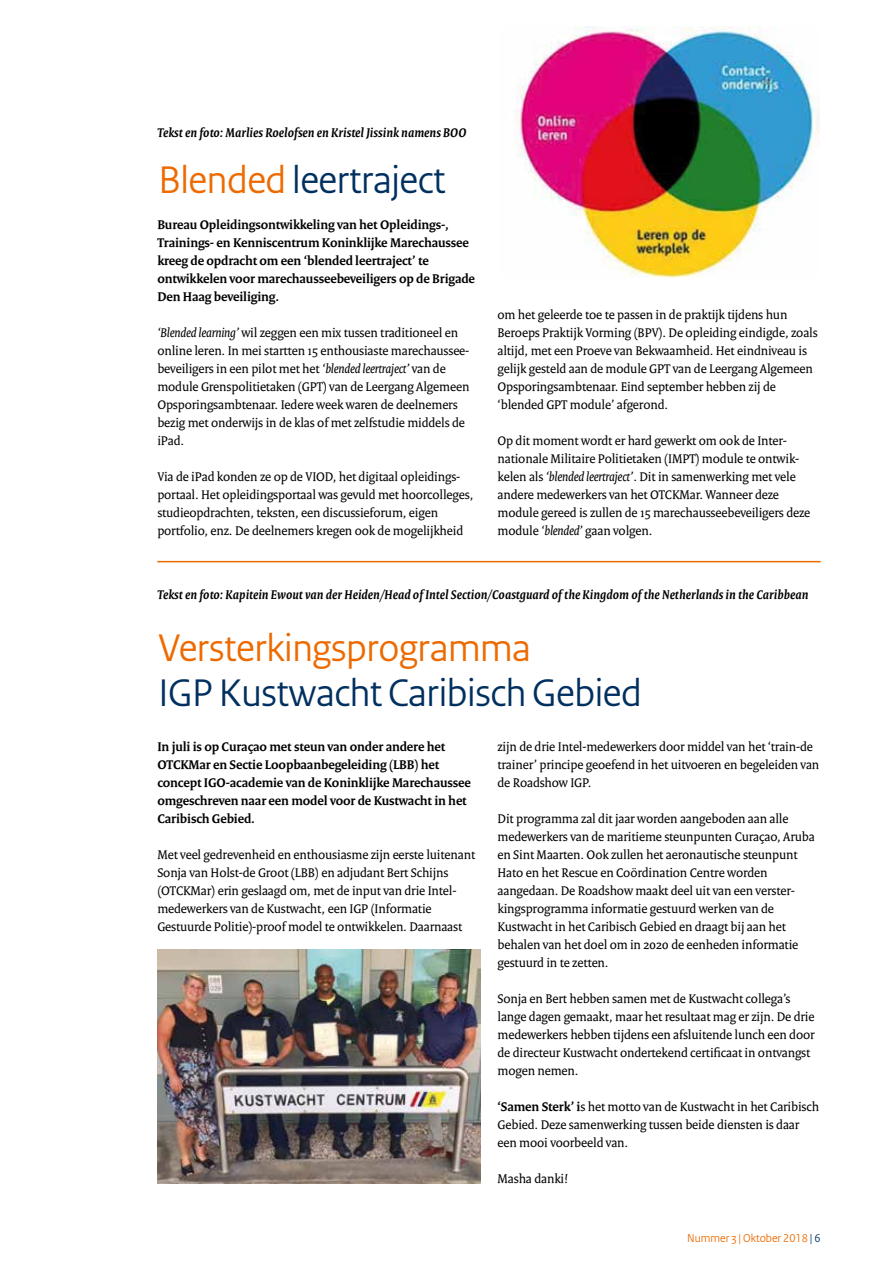
<style>
.page{position:relative;width:893px;height:1263px;background:#fff}
.page>*{position:absolute;margin:0;border:0;box-sizing:border-box;transform-origin:0 0}
.t1{font:40.5px "Rijksoverheid Sans Heading";letter-spacing:-.01em;color:#003060}
.t2{font:40.5px "Rijksoverheid Sans Heading";letter-spacing:-.01em;color:#ed6a00}
.t3{font:13.5px/18px "Rijksoverheid Serif";letter-spacing:-.01em;color:#000}
.t4{font:700 13.5px/18px "Rijksoverheid Serif";letter-spacing:-.01em;color:#000}
.t5{font:italic 700 13.5px "Rijksoverheid Serif";letter-spacing:.01em;color:#000}
.t6{font:12px "Rijksoverheid Sans Heading";color:#ed6a00}
.s1{color:#ed6a00}
.s2{font-style:italic}
.s3{font-weight:700}
.s4{color:#003060}
</style>
<div class="page">
<img style="left:516px;top:27px;width:303px;height:250px">
<hr style="left:157px;top:561px;width:664px;height:1px;background:#ed6a00">
<img style="left:157px;top:949px;width:323px;height:234px">
<p class="t5" style="left:157px;top:124px;width:311px">Tekst en foto: Marlies Roelofsen en Kristel Jissink namens BOO</p>
<h1 class="t1" style="left:158px;top:157px;width:289px"><span class="s1">Blended</span> leertraject</h1>
<p class="t4" style="left:157px;top:216px;width:319px">Bureau Opleidingsontwikkeling van het Opleidings-, Trainings- en Kenniscentrum Koninklijke Marechaussee kreeg de opdracht om een ‘blended leertraject’ te ontwikkelen voor marechausseebeveiligers op de Brigade Den Haag beveiliging.</p>
<p class="t3" style="left:157px;top:324px;width:314px"><span class="s2">‘Blended learning’</span> wil zeggen een mix tussen traditioneel en online leren. In mei startten 15 enthousiaste marechaussee&shy;beveiligers in een pilot met het <span class="s2">‘blended leertraject’</span> van de module Grenspolitietaken (GPT) van de Leergang Algemeen Opsporingsambtenaar. Iedere week waren de deelnemers bezig met onderwijs in de klas of met zelfstudie middels de iPad.</p>
<p class="t3" style="left:157px;top:468px;width:318px">Via de iPad konden ze op de VIOD, het digitaal opleidings&shy;portaal. Het opleidingsportaal was gevuld met hoorcolleges, studieopdrachten, teksten, een discussieforum, eigen portfolio, enz. De deelnemers kregen ook de mogelijkheid</p>
<p class="t3" style="left:497px;top:306px;width:322px">om het geleerde toe te passen in de praktijk tijdens hun Beroeps Praktijk Vorming (BPV). De opleiding eindigde, zoals altijd, met een Proeve van Bekwaamheid. Het eindniveau is gelijk gesteld aan de module GPT van de Leergang Algemeen Opsporingsambtenaar. Eind september hebben zij de ‘blended GPT module’ afgerond.</p>
<p class="t3" style="left:497px;top:432px;width:314px">Op dit moment wordt er hard gewerkt om ook de Inter&shy;nationale Militaire Politietaken (IMPT) module te ontwik&shy;kelen als <span class="s2">‘blended leertraject’</span>. Dit in samenwerking met vele andere medewerkers van het OTCKMar. Wanneer deze module gereed is zullen de 15 marechausseebeveiligers deze module <span class="s2">‘blended’</span> gaan volgen.</p>
<p class="t5" style="left:157px;top:587px;width:653px">Tekst en foto: Kapitein Ewout van der Heiden/Head of Intel Section/Coastguard of the Kingdom of the Netherlands in the Caribbean</p>
<h1 class="t2" style="left:158px;top:625px;width:374px">Versterkingsprogramma</h1>
<h1 class="t1" style="left:158px;top:670px;width:485px">IGP Kustwacht Caribisch Gebied</h1>
<p class="t4" style="left:157px;top:738px;width:315px">In juli is op Curaçao met steun van onder andere het OTCKMar en Sectie Loopbaanbegeleiding (LBB) het concept IGO-academie van de Koninklijke Marechaussee omgeschreven naar een model voor de Kustwacht in het Caribisch Gebied.</p>
<p class="t3" style="left:157px;top:846px;width:319px">Met veel gedrevenheid en enthousiasme zijn eerste luitenant Sonja van Holst-de Groot (LBB) en adjudant Bert Schijns (OTCKMar) erin geslaagd om, met de input van drie Intel&shy;medewerkers van de Kustwacht, een IGP (Informatie Gestuurde Politie)-proof model te ontwikkelen. Daarnaast</p>
<p class="t3" style="left:497px;top:738px;width:323px">zijn de drie Intel-medewerkers door middel van het ‘train-de trainer’ principe geoefend in het uitvoeren en begeleiden van de Roadshow IGP.</p>
<p class="t3" style="left:497px;top:810px;width:319px">Dit programma zal dit jaar worden aangeboden aan alle medewerkers van de maritieme steunpunten Curaçao, Aruba en Sint Maarten. Ook zullen het aeronautische steunpunt Hato en het Rescue en Coördination Centre worden aangedaan. De Roadshow maakt deel uit van een verster&shy;kingsprogramma informatie gestuurd werken van de Kustwacht in het Caribisch Gebied en draagt bij aan het behalen van het doel om in 2020 de eenheden informatie gestuurd in te zetten.</p>
<p class="t3" style="left:497px;top:990px;width:319px">Sonja en Bert hebben samen met de Kustwacht collega’s lange dagen gemaakt, maar het resultaat mag er zijn. De drie medewerkers hebben tijdens een afsluitende lunch een door de directeur Kustwacht ondertekend certificaat in ontvangst mogen nemen.</p>
<p class="t3" style="left:497px;top:1098px;width:323px"><span class="s3">‘Samen Sterk’ i</span>s het motto van de Kustwacht in het Caribisch<br>Gebied. Deze samenwerking tussen beide diensten is daar een mooi voorbeeld van.</p>
<p class="t3" style="left:497px;top:1170px;width:72px">Masha danki!</p>
<p class="t6" style="left:687px;top:1231px;width:135px">Nummer 3 | Oktober 2018 <span class="s4">| 6</span></p>
</div>
